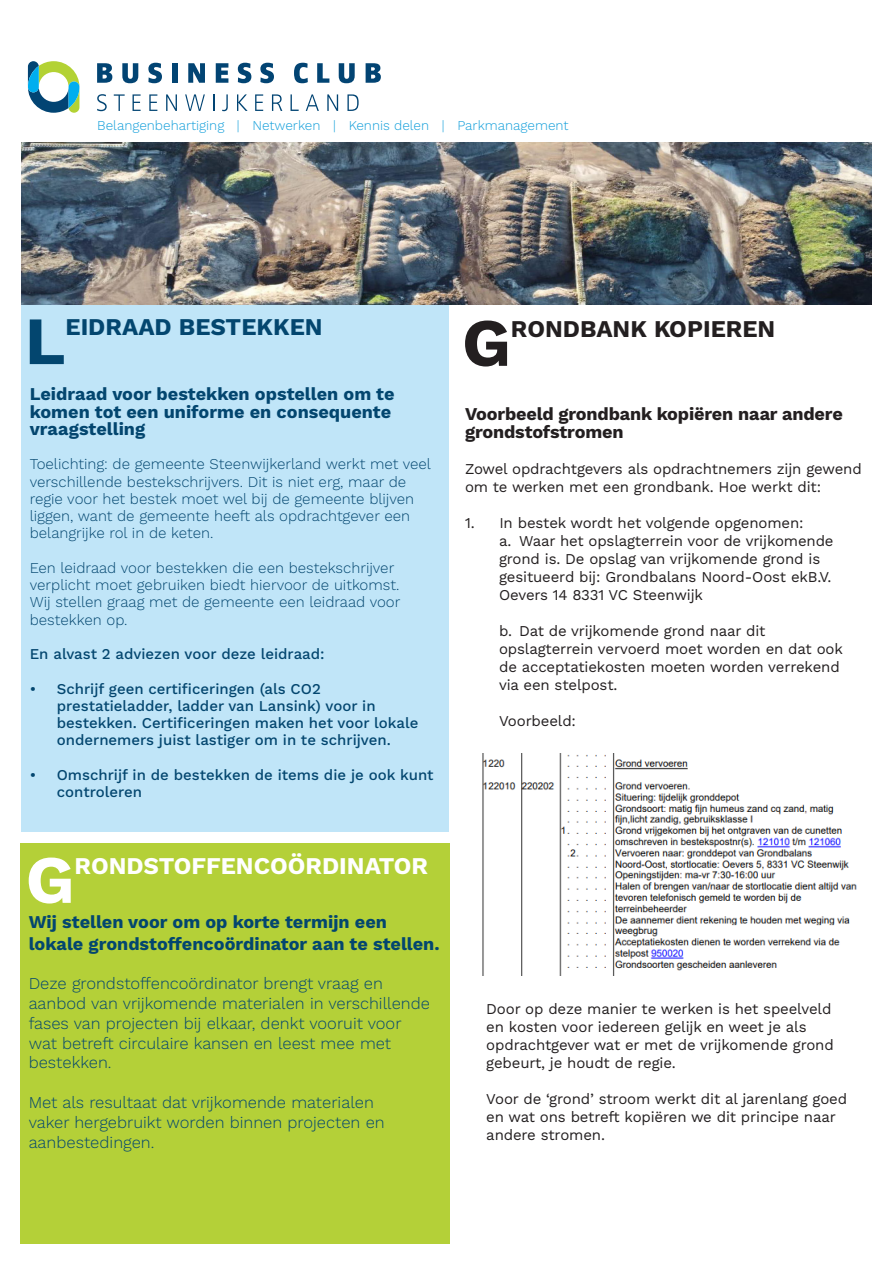
<style>
.page{position:relative;width:893px;height:1263px;background:#fff}
.page>*{position:absolute;margin:0;border:0;box-sizing:border-box;transform-origin:0 0}
.t1{font:700 67.65px "Work Sans";color:#231f20}
.t2{font:700 67.65px "Work Sans";color:#03466f}
.t3{font:700 67.65px "Work Sans";color:#fff}
.t4{font:700 24px "Work Sans";color:#fff}
.t5{font:700 24px "Work Sans";color:#231f20}
.t6{font:700 24px "Work Sans";color:#03466f}
.t7{font:700 18px/17.2px "Work Sans";color:#03466f}
.t8{font:700 18px/18px "Work Sans";letter-spacing:-.01em;color:#231f20}
.t9{font:300 16.5px/19.8px "Work Sans";color:#03466f}
.t10{font:15px/18px "Work Sans";letter-spacing:-.01em;color:#231f20}
.t11{font:300 15px/17.2px "Work Sans";color:#03466f}
.t12{font:500 15px/17.2px "Work Sans";color:#03466f}
.t13{font:300 13.5px "Work Sans";color:#119eda}
</style>
<div class="page">
<div style="left:21px;top:304px;width:428px;height:528px;background:#c0e5f8"></div>
<svg style="left:97px;top:63px;width:15px;height:20px"></svg>
<svg style="left:122px;top:63px;width:16px;height:20px"></svg>
<svg style="left:148px;top:63px;width:14px;height:20px"></svg>
<div style="left:172px;top:63px;width:5px;height:20px;background:#024473"></div>
<svg style="left:188px;top:63px;width:17px;height:20px"></svg>
<svg style="left:216px;top:63px;width:12px;height:20px"></svg>
<svg style="left:238px;top:63px;width:13px;height:20px"></svg>
<svg style="left:260px;top:63px;width:14px;height:20px"></svg>
<svg style="left:294px;top:63px;width:14px;height:20px"></svg>
<svg style="left:317px;top:63px;width:12px;height:20px"></svg>
<svg style="left:339px;top:63px;width:16px;height:20px"></svg>
<svg style="left:366px;top:63px;width:15px;height:20px"></svg>
<svg style="left:97px;top:94px;width:10px;height:17px"></svg>
<svg style="left:114px;top:94px;width:11px;height:17px"></svg>
<svg style="left:133px;top:94px;width:8px;height:17px"></svg>
<svg style="left:149px;top:94px;width:8px;height:17px"></svg>
<svg style="left:166px;top:94px;width:11px;height:17px"></svg>
<svg style="left:185px;top:94px;width:20px;height:17px"></svg>
<svg style="left:213px;top:94px;width:1px;height:17px"></svg>
<svg style="left:222px;top:94px;width:6px;height:17px"></svg>
<svg style="left:237px;top:94px;width:11px;height:17px"></svg>
<svg style="left:255px;top:94px;width:8px;height:17px"></svg>
<svg style="left:272px;top:94px;width:10px;height:17px"></svg>
<svg style="left:291px;top:94px;width:8px;height:17px"></svg>
<svg style="left:306px;top:94px;width:13px;height:17px"></svg>
<svg style="left:327px;top:94px;width:11px;height:17px"></svg>
<svg style="left:347px;top:94px;width:12px;height:17px"></svg>
<svg style="left:28px;top:61px;width:51px;height:52px"></svg>
<img style="left:21px;top:142px;width:851px;height:162px">
<img style="left:482px;top:754px;width:375px;height:222px">
<div style="left:20px;top:843px;width:430px;height:400px;background:#b4d038"></div>
<p class="t13" style="left:97px;top:118px;width:473px">Belangenbehartiging | Netwerken | Kennis delen | Parkmanagement</p>
<p class="t2" style="left:25px;top:302px;width:42px">L</p>
<p class="t6" style="left:66px;top:313px;width:259px">EIDRAAD BESTEKKEN</p>
<p class="t7" style="left:30px;top:387px;width:366px">Leidraad voor bestekken opstellen om te komen tot een uniforme en consequente vraagstelling</p>
<p class="t11" style="left:30px;top:456px;width:403px">Toelichting: de gemeente Steenwijkerland werkt met veel verschillende bestekschrijvers. Dit is niet erg, maar de regie voor het bestek moet wel bij de gemeente blijven liggen, want de gemeente heeft als opdrachtgever een belangrijke rol in de keten.</p>
<p class="t11" style="left:30px;top:560px;width:372px">Een leidraad voor bestekken die een bestekschrijver verplicht moet gebruiken biedt hiervoor de uitkomst.<br>Wij stellen graag met de gemeente een leidraad voor bestekken op.</p>
<p class="t12" style="left:30px;top:645px;width:296px">En alvast 2 adviezen voor deze leidraad:</p>
<p class="t12" style="left:57px;top:679px;width:363px;text-indent:-27px">• Schrijf geen certificeringen (als CO2 prestatieladder, ladder van Lansink) voor in bestekken. Certificeringen maken het voor lokale ondernemers juist lastiger om in te schrijven.</p>
<p class="t12" style="left:57px;top:766px;width:378px;text-indent:-27px">• Omschrijf in de bestekken de items die je ook kunt controleren</p>
<p class="t3" style="left:26px;top:841px;width:50px">G</p>
<p class="t4" style="left:75px;top:852px;width:355px">RONDSTOFFENCOÖRDINATOR</p>
<p class="t7" style="left:29px;top:912px;width:412px;line-height:21.6px">Wij stellen voor om op korte termijn een lokale grondstoffencoördinator aan te stellen.</p>
<p class="t9" style="left:29px;top:974px;width:403px">Deze grondstoffencoördinator brengt vraag en aanbod van vrijkomende materialen in verschillende fases van projecten bij elkaar, denkt vooruit voor wat betreft circulaire kansen en leest mee met bestekken.</p>
<p class="t9" style="left:29px;top:1093px;width:358px">Met als resultaat dat vrijkomende materialen vaker hergebruikt worden binnen projecten en aanbestedingen.</p>
<p class="t1" style="left:462px;top:304px;width:50px">G</p>
<p class="t5" style="left:511px;top:315px;width:266px">RONDBANK KOPIEREN</p>
<p class="t8" style="left:465px;top:406px;width:379px">Voorbeeld grondbank kopiëren naar andere grondstofstromen</p>
<p class="t10" style="left:465px;top:459px;width:398px">Zowel opdrachtgevers als opdrachtnemers zijn gewend om te werken met een grondbank. Hoe werkt dit:</p>
<p class="t10" style="left:465px;top:513px;width:340px">1. In bestek wordt het volgende opgenomen:</p>
<p class="t10" style="left:499px;top:531px;width:336px">a. Waar het opslagterrein voor de vrijkomende grond is. De opslag van vrijkomende grond is gesitueerd bij: Grondbalans Noord-Oost ekB.V.<br>Oevers 14 8331 VC Steenwijk</p>
<p class="t10" style="left:499px;top:621px;width:345px">b. Dat de vrijkomende grond naar dit opslagterrein vervoerd moet worden en dat ook de acceptatiekosten moeten worden verrekend via een stelpost.</p>
<p class="t10" style="left:499px;top:711px;width:78px">Voorbeeld:</p>
<p class="t10" style="left:486px;top:999px;width:349px">Door op deze manier te werken is het speelveld en kosten voor iedereen gelijk en weet je als opdrachtgever wat er met de vrijkomende grond gebeurt, je houdt de regie.</p>
<p class="t10" style="left:486px;top:1089px;width:362px">Voor de ‘grond’ stroom werkt dit al jarenlang goed en wat ons betreft kopiëren we dit principe naar andere stromen.</p>
</div>
